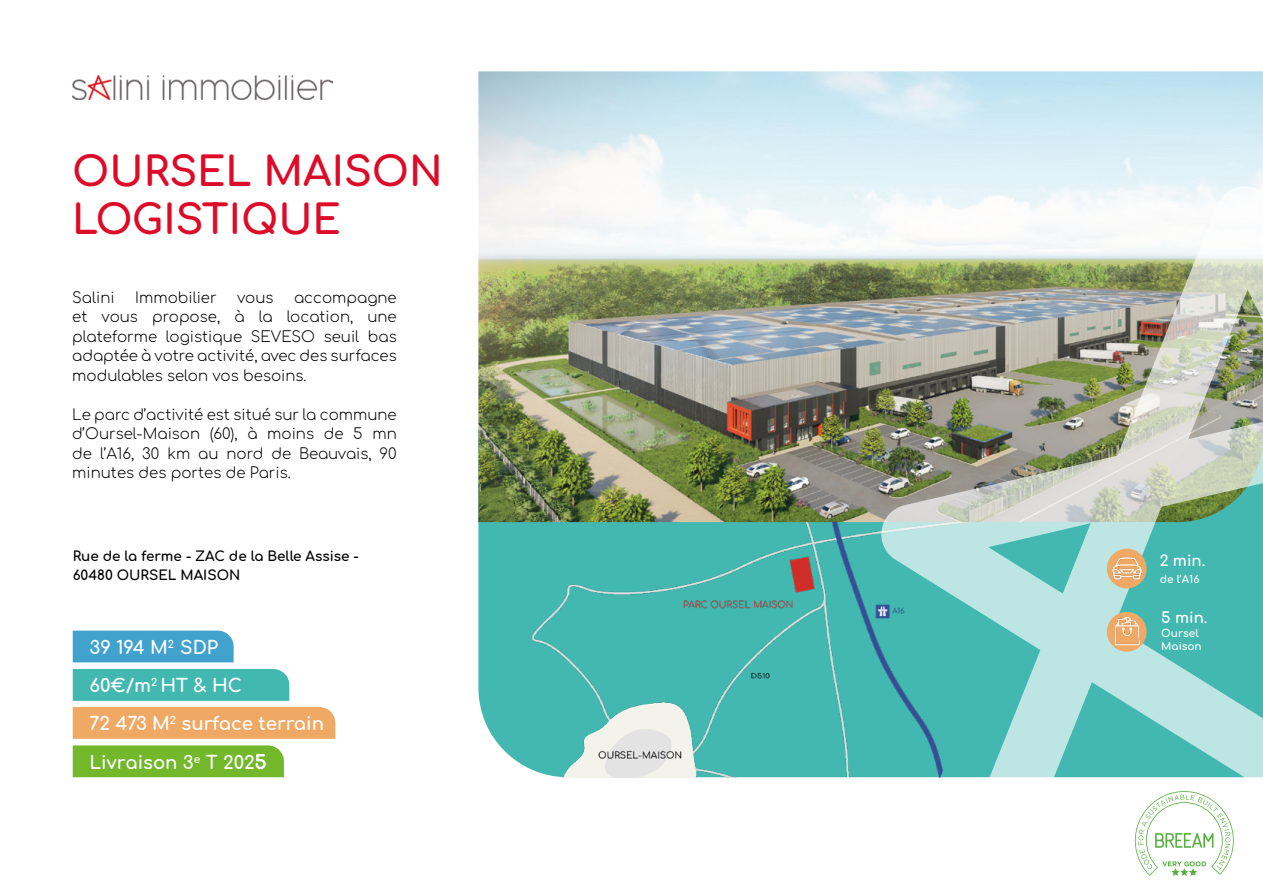
<style>
.page{position:relative;width:1263px;height:893px;background:#fff}
.page>*{position:absolute;margin:0;border:0;box-sizing:border-box;transform-origin:0 0}
.t1{font:700 40.5px/48px "Comfortaa";color:#dd0a28}
.t2{font:700 18.15px "Comfortaa";color:#fff}
.t3{font:300 15px/19.5px "Comfortaa";color:#000;text-align:justify}
.t4{font:700 15px "Comfortaa";color:#fff}
.t5{font:700 13.5px/19.5px "Comfortaa";color:#000}
.t6{font:700 10.5px/13.5px "Comfortaa";color:#fff}
.s1{font-weight:400}
</style>
<div class="page">
<img style="left:478px;top:522px;width:402px;height:256px">
<img style="left:478px;top:71px;width:785px;height:451px">
<img style="left:880px;top:186px;width:383px;height:657px">
<div style="left:73px;top:631px;width:161px;height:31px;background:#42a2ce"></div>
<div style="left:73px;top:707px;width:262px;height:32px;background:#efa965"></div>
<div style="left:73px;top:669px;width:216px;height:32px;background:#43b8b0"></div>
<div style="left:73px;top:745px;width:211px;height:32px;background:#73b72b"></div>
<div style="left:1107px;top:549px;width:39px;height:39px;background:#efa965;border-radius:50%"></div>
<img style="left:1107px;top:551px;width:39px;height:31px">
<svg style="left:1107px;top:612px;width:39px;height:40px"></svg>
<img style="left:1107px;top:614px;width:39px;height:34px">
<img style="left:72px;top:75px;width:260px;height:24px">
<svg style="left:1135px;top:791px;width:99px;height:85px"></svg>
<h1 class="t1" style="left:72px;top:149px;width:372px">OURSEL MAISON<br>LOGISTIQUE</h1>
<p class="t3" style="left:72px;top:289px;width:44px">Salini</p>
<p class="t3" style="left:135px;top:289px;width:83px">Immobilier</p>
<p class="t3" style="left:237px;top:289px;width:38px">vous</p>
<p class="t3" style="left:72px;top:289px;width:326px;text-indent:222px">accompagne et vous propose, à la location, une plateforme logistique SEVESO seuil bas adaptée à votre activité, avec des surfaces modulables selon vos besoins.</p>
<p class="t3" style="left:72px;top:406px;width:326px">Le parc d’activité est situé sur la commune d’Oursel-Maison (60), à moins de 5 mn de l’A16, 30 km au nord de Beauvais, 90 minutes des portes de Paris.</p>
<p class="t5" style="left:73px;top:547px;width:288px">Rue de la ferme - ZAC de la Belle Assise -<br>60480 OURSEL MAISON</p>
<p class="t2" style="left:90px;top:639px;width:130px">39 194 M<sup>2</sup> SDP</p>
<p class="t2" style="left:90px;top:677px;width:154px">60€/m<sup>2</sup> HT &amp; HC</p>
<p class="t2" style="left:90px;top:715px;width:236px">72 473 M<sup>2</sup> surface terrain</p>
<p class="t2" style="left:90px;top:754px;width:178px">Livraison 3<sup>e</sup> T 202<span class="s1">5</span></p>
<p class="t4" style="left:1160px;top:554px;width:47px">2 min.</p>
<p class="t6" style="left:1160px;top:573px;width:41px">de l’A16</p>
<p class="t4" style="left:1161px;top:611px;width:48px">5 min.</p>
<p class="t6" style="left:1161px;top:627px;width:42px">Oursel<br>Maison</p>
</div>
